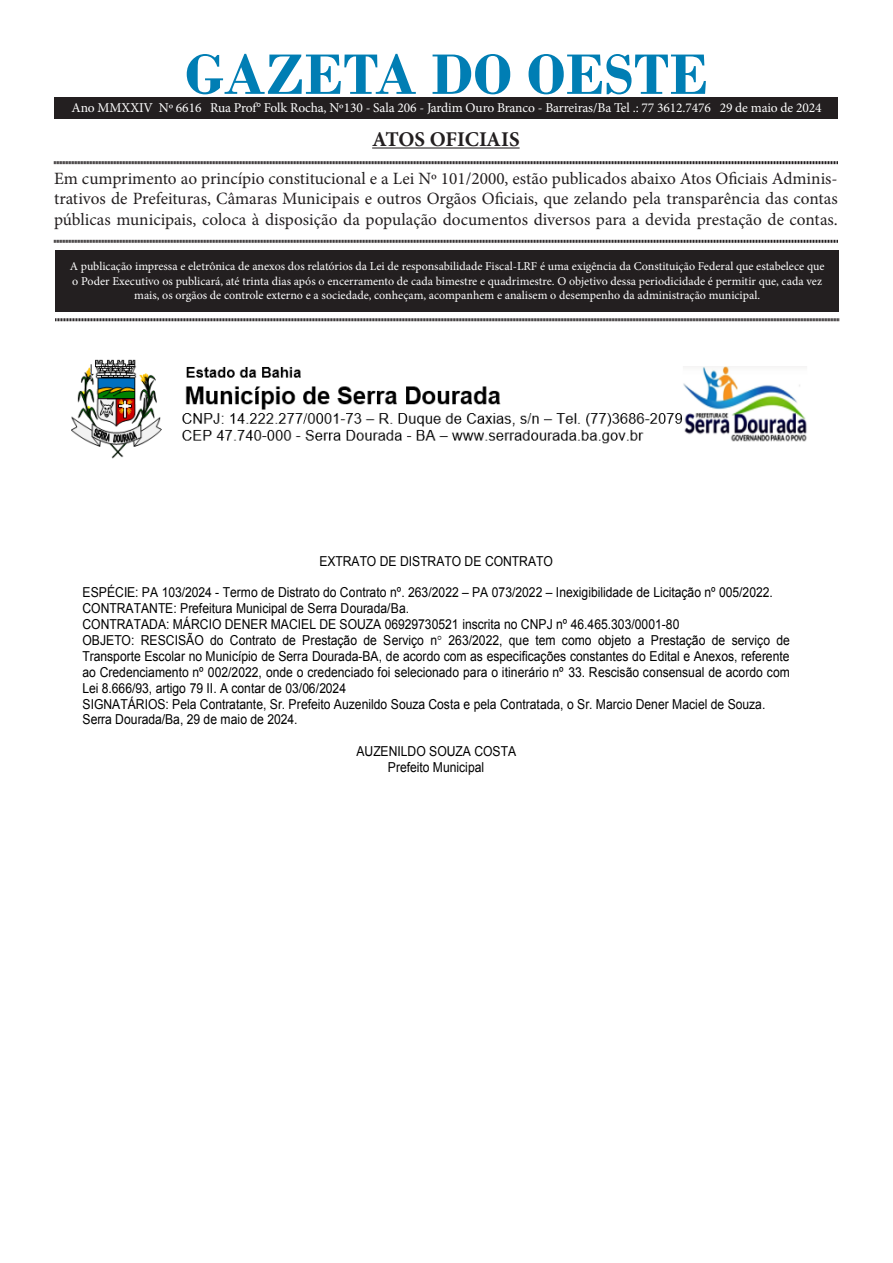
<style>
.page{position:relative;width:893px;height:1263px;background:#fff}
.page>*{position:absolute;margin:0;border:0;box-sizing:border-box;transform-origin:0 0}
.t1{font:700 60px "Bodoni";color:#007eb4}
.t2{font:700 21px "Minion Pro";letter-spacing:-.005em;color:#231f20}
.t3{font:17.25px/20.7px "Minion Pro";color:#231f20;text-align:justify}
.t4{font:13.65px/15.9px "Arial";color:#000;scale:.89 1}
.t5{font:13.5px "Minion Pro";letter-spacing:-.01em;color:#fff}
.t6{font:12px/14.4px "Minion Pro";color:#fff;text-align:center}
</style>
<div class="page">
<div style="left:55px;top:250px;width:784px;height:61px;background:#231f20"></div>
<hr style="left:372px;top:147px;width:148px;height:2px;background:#231f20">
<svg style="left:54px;top:161px;width:784px;height:4px;background:#908e8e"></svg>
<svg style="left:54px;top:239px;width:784px;height:4px;background:#908e8e"></svg>
<svg style="left:55px;top:318px;width:784px;height:4px;background:#908e8e"></svg>
<div style="left:54px;top:98px;width:784px;height:20px;background:#231f20"></div>
<img style="left:71px;top:359px;width:736px;height:100px">
<p class="t1" style="left:185px;top:39px;width:525px">GAZETA DO OESTE</p>
<p class="t2" style="left:372px;top:124px;width:149px">ATOS OFICIAIS</p>
<p class="t3" style="left:54px;top:168px;width:785px">Em cumprimento ao princípio constitucional e a Lei Nº 101/2000, estão publicados abaixo Atos Oficiais Adminis&shy;trativos de Prefeituras, Câmaras Municipais e outros Orgãos Oficiais, que zelando pela transparência das contas públicas municipais, coloca à disposição da população documentos diversos para a devida prestação de contas.</p>
<p class="t6" style="left:70px;top:259px;width:756px">A publicação impressa e eletrônica de anexos dos relatórios da Lei de responsabilidade Fiscal-LRF é uma exigência da Constituição Federal que estabelece que o Poder Executivo os publicará, até trinta dias após o encerramento de cada bimestre e quadrimestre. O objetivo dessa periodicidade é permitir que, cada vez mais, os orgãos de controle externo e a sociedade, conheçam, acompanhem e analisem o desempenho da administração municipal.</p>
<p class="t5" style="left:72px;top:98px;width:751px">Ano MMXXIV Nº 6616 Rua Prof° Folk Rocha, Nº130 - Sala 206 - Jardim Ouro Branco - Barreiras/Ba Tel .: 77 3612.7476 29 de maio de 2024</p>
<p class="t4" style="left:319px;top:553px;width:264px">EXTRATO DE DISTRATO DE CONTRATO</p>
<p class="t4" style="left:83px;top:585px;width:796px">ESPÉCIE: PA 103/2024 - Termo de Distrato do Contrato nº. 263/2022 – PA 073/2022 – Inexigibilidade de Licitação nº 005/2022.<br>CONTRATANTE: Prefeitura Municipal de Serra Dourada/Ba.<br>CONTRATADA: MÁRCIO DENER MACIEL DE SOUZA 06929730521 inscrita no CNPJ nº 46.465.303/0001-80<br>OBJETO: RESCISÃO do Contrato de Prestação de Serviço n 263/2022, que tem como objeto a Prestação de serviço de Transporte Escolar no Município de Serra Dourada-BA, de acordo com as especificações constantes do Edital e Anexos, referente ao Credenciamento nº 002/2022, onde o credenciado foi selecionado para o itinerário nº 33. Rescisão consensual de acordo com Lei 8.666/93, artigo 79 II. A contar de 03/06/2024<br>SIGNATÁRIOS: Pela Contratante, Sr. Prefeito Auzenildo Souza Costa e pela Contratada, o Sr. Marcio Dener Maciel de Souza.<br>Serra Dourada/Ba, 29 de maio de 2024.</p>
<p class="t4" style="left:356px;top:743px;width:181px;text-align:center">AUZENILDO SOUZA COSTA<br>Prefeito Municipal</p>
</div>
